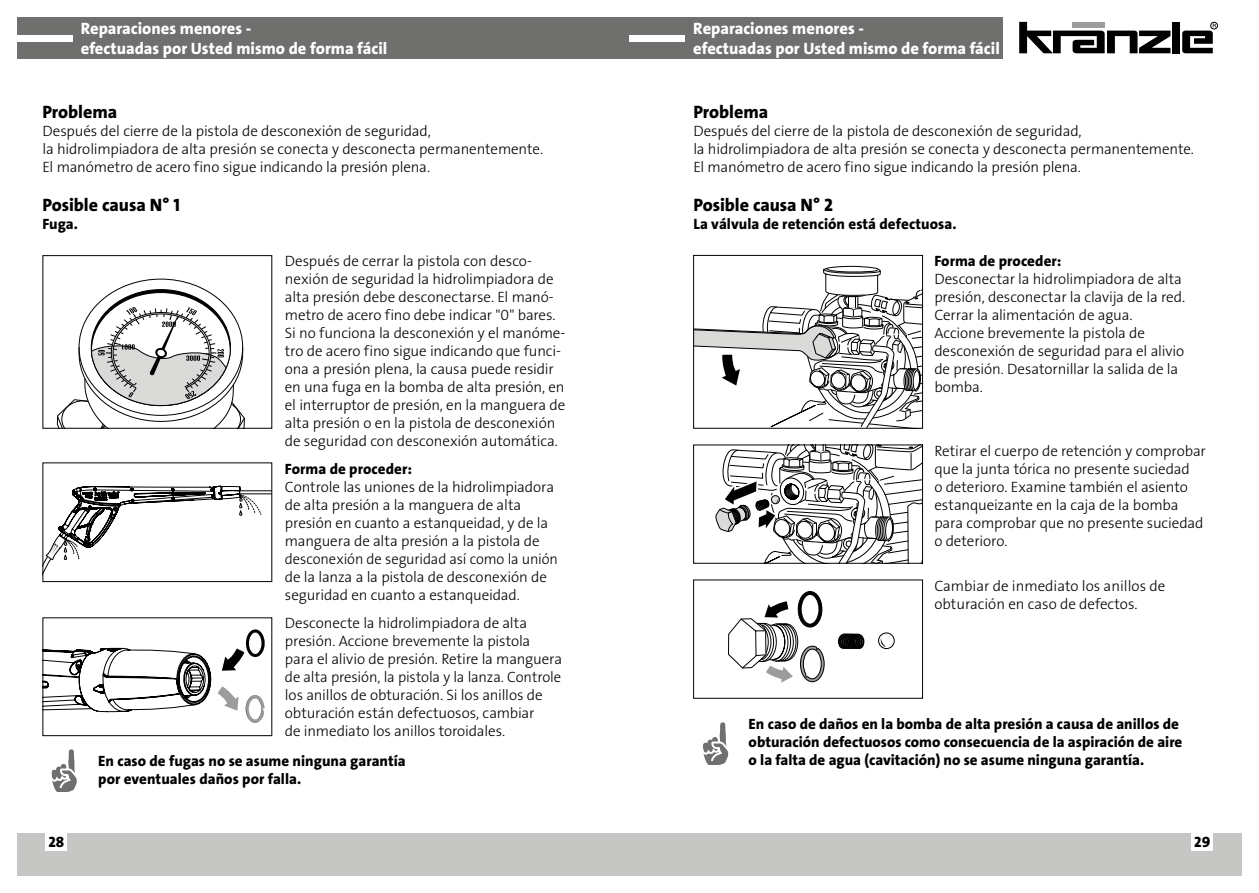
<style>
.page{position:relative;width:1259px;height:893px;background:#fff}
.page>*{position:absolute;margin:0;border:0;box-sizing:border-box;transform-origin:0 0}
.t1{font:18px "The Sans LP8 Ex Bld";letter-spacing:-.005em;color:#000}
.t2{font:16.5px/19.8px "The Sans LP8 Ex Bld";color:#fff}
.t3{font:15px/18px "The Sans LP3 Lig";letter-spacing:-.005em;color:#000}
.t4{font:15px/18px "The Sans LP8 Ex Bld";color:#000}
</style>
<div class="page">
<div style="left:629px;top:833px;width:613px;height:43px;background:#c6c6c5"></div>
<div style="left:17px;top:833px;width:612px;height:43px;background:#c6c6c5"></div>
<div style="left:1191px;top:833px;width:22px;height:18px;background:#fff"></div>
<div style="left:46px;top:833px;width:21px;height:18px;background:#fff"></div>
<div style="left:17px;top:17px;width:985px;height:41px;background:#6f6f6e"></div>
<div style="left:17px;top:35px;width:55px;height:6px;background:#fff"></div>
<div style="left:629px;top:35px;width:56px;height:6px;background:#fff"></div>
<svg style="left:1019px;top:22px;width:151px;height:31px"></svg>
<div style="left:1172px;top:22px;width:7px;height:31px;background:#000"></div>
<div style="left:1210px;top:22px;width:7px;height:7px;border:1px solid #000;border-radius:50%"></div>
<svg style="left:1182px;top:24px;width:34px;height:29px"></svg>
<svg style="left:51px;top:749px;width:26px;height:43px"></svg>
<svg style="left:703px;top:722px;width:26px;height:43px"></svg>
<svg style="left:42px;top:255px;width:230px;height:174px"></svg>
<svg style="left:693px;top:255px;width:231px;height:174px"></svg>
<svg style="left:693px;top:444px;width:231px;height:120px"></svg>
<svg style="left:693px;top:579px;width:230px;height:120px"></svg>
<svg style="left:42px;top:462px;width:230px;height:120px"></svg>
<svg style="left:42px;top:617px;width:230px;height:119px"></svg>
<p class="t2" style="left:81px;top:19px;width:308px">Reparaciones menores -<br>efectuadas por Usted mismo de forma fácil</p>
<p class="t1" style="left:42px;top:100px;width:76px">Problema</p>
<p class="t3" style="left:42px;top:122px;width:502px">Después del cierre de la pistola de desconexión de seguridad,<br>la hidrolimpiadora de alta presión se conecta y desconecta permanentemente.<br>El manómetro de acero fino sigue indicando la presión plena.</p>
<p class="t1" style="left:42px;top:193px;width:139px">Posible causa N° 1</p>
<p class="t4" style="left:42px;top:215px;width:37px">Fuga.</p>
<p class="t3" style="left:285px;top:252px;width:282px">Después de cerrar la pistola con desco&shy;nexión de seguridad la hidrolimpiadora de alta presión debe desconectarse. El manó&shy;metro de acero fino debe indicar "0" bares.<br>Si no funciona la desconexión y el manóme&shy;tro de acero fino sigue indicando que funci&shy;ona a presión plena, la causa puede residir en una fuga en la bomba de alta presión, en el interruptor de presión, en la manguera de alta presión o en la pistola de desconexión de seguridad con desconexión automática.</p>
<p class="t4" style="left:285px;top:460px;width:129px">Forma de proceder:</p>
<p class="t3" style="left:285px;top:478px;width:274px">Controle las uniones de la hidrolimpiadora de alta presión a la manguera de alta presión en cuanto a estanqueidad, y de la manguera de alta presión a la pistola de desconexión de seguridad así como la unión de la lanza a la pistola de desconexión de seguridad en cuanto a estanqueidad.</p>
<p class="t3" style="left:285px;top:614px;width:279px">Desconecte la hidrolimpiadora de alta presión. Accione brevemente la pistola para el alivio de presión. Retire la manguera de alta presión, la pistola y la lanza. Controle los anillos de obturación. Si los anillos de obturación están defectuosos, cambiar<br>de inmediato los anillos toroidales.</p>
<p class="t4" style="left:98px;top:752px;width:309px">En caso de fugas no se asume ninguna garantía por eventuales daños por falla.</p>
<p class="t2" style="left:693px;top:19px;width:308px">Reparaciones menores -<br>efectuadas por Usted mismo de forma fácil</p>
<p class="t1" style="left:693px;top:100px;width:76px">Problema</p>
<p class="t3" style="left:693px;top:122px;width:502px">Después del cierre de la pistola de desconexión de seguridad,<br>la hidrolimpiadora de alta presión se conecta y desconecta permanentemente.<br>El manómetro de acero fino sigue indicando la presión plena.</p>
<p class="t1" style="left:693px;top:193px;width:141px">Posible causa N° 2</p>
<p class="t4" style="left:693px;top:215px;width:265px">La válvula de retención está defectuosa.</p>
<p class="t4" style="left:934px;top:252px;width:129px">Forma de proceder:</p>
<p class="t3" style="left:934px;top:270px;width:252px">Desconectar la hidrolimpiadora de alta presión, desconectar la clavija de la red.<br>Cerrar la alimentación de agua.<br>Accione brevemente la pistola de desconexión de seguridad para el alivio de presión. Desatornillar la salida de la bomba.</p>
<p class="t3" style="left:934px;top:442px;width:273px">Retirar el cuerpo de retención y comprobar que la junta tórica no presente suciedad<br>o deterioro. Examine también el asiento estanqueizante en la caja de la bomba para comprobar que no presente suciedad o deterioro.</p>
<p class="t3" style="left:934px;top:577px;width:232px">Cambiar de inmediato los anillos de obturación en caso de defectos.</p>
<p class="t4" style="left:748px;top:715px;width:435px">En caso de daños en la bomba de alta presión a causa de anillos de obturación defectuosos como consecuencia de la aspiración de aire o la falta de agua (cavitación) no se asume ninguna garantía.</p>
<p class="t4" style="left:48px;top:833px;width:17px">28</p>
<p class="t4" style="left:1194px;top:833px;width:18px">29</p>
</div>
